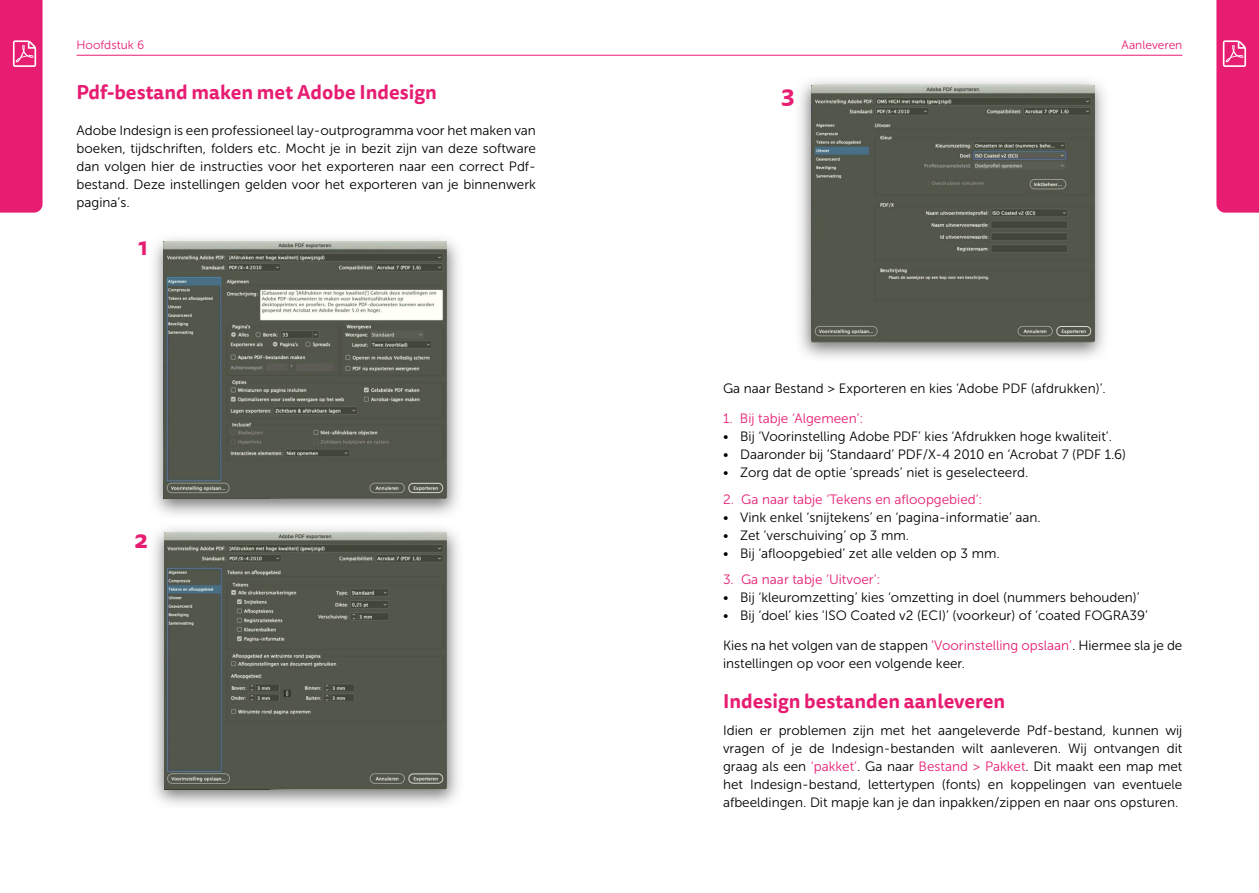
<style>
.page{position:relative;width:1259px;height:893px;background:#fff}
.page>*{position:absolute;margin:0;border:0;box-sizing:border-box;transform-origin:0 0}
.t1{font:700 24px "Tisa Sans Pro";color:#e71d72}
.t2{font:700 19.5px "Tisa Sans Pro";color:#e71d72}
.t3{font:13.5px/18px "Museo Sans 300";color:#000;text-align:justify}
.t4{font:13.5px "Museo Sans 300";color:#e71d72}
.t5{font:12px "Museo Sans 300";color:#e71d72}
.s1{color:#e71d72}
</style>
<div class="page">
<div style="left:0;top:0;width:43px;height:213px;background:#e71d72"></div>
<div style="left:1216px;top:0;width:43px;height:213px;background:#e71d72"></div>
<hr style="left:77px;top:55px;width:1105px;height:1px;background:#e71d72">
<img style="left:154px;top:238px;width:305px;height:277px">
<img style="left:154px;top:528px;width:305px;height:277px">
<img style="left:164px;top:533px;width:282px;height:257px">
<img style="left:164px;top:242px;width:282px;height:257px">
<img style="left:800px;top:80px;width:305px;height:278px">
<img style="left:811px;top:85px;width:283px;height:258px">
<p class="t5" style="left:77px;top:39px;width:69px">Hoofdstuk 6</p>
<p class="t5" style="left:1121px;top:39px;width:62px">Aanleveren</p>
<h2 class="t2" style="left:77px;top:78px;width:362px">Pdf-bestand maken met Adobe Indesign</h2>
<p class="t3" style="left:77px;top:122px;width:461px">Adobe Indesign is een professioneel lay-outprogramma voor het maken van boeken, tijdschriften, folders etc. Mocht je in bezit zijn van deze software dan volgen hier de instructies voor het exporteren naar een correct Pdf&shy;bestand. Deze instellingen gelden voor het exporteren van je binnenwerk pagina’s.</p>
<h1 class="t1" style="left:138px;top:229px;width:11px">1</h1>
<h1 class="t1" style="left:135px;top:522px;width:15px">2</h1>
<h1 class="t1" style="left:781px;top:76px;width:15px">3</h1>
<p class="t3" style="left:723px;top:380px;width:384px">Ga naar Bestand &gt; Exporteren en kies ‘Adobe PDF (afdrukken)’.</p>
<p class="t4" style="left:723px;top:411px;width:142px">1. Bij tabje ‘Algemeen’:</p>
<p class="t3" style="left:723px;top:428px;width:390px">• Bij ‘Voorinstelling Adobe PDF’ kies ‘Afdrukken hoge kwaliteit’.</p>
<p class="t3" style="left:723px;top:446px;width:404px">• Daaronder bij ‘Standaard’ PDF/X-4 2010 en ‘Acrobat 7 (PDF 1.6)</p>
<p class="t3" style="left:723px;top:464px;width:307px">• Zorg dat de optie ‘spreads’ niet is geselecteerd.</p>
<p class="t4" style="left:723px;top:492px;width:261px">2. Ga naar tabje ‘Tekens en afloopgebied’:</p>
<p class="t3" style="left:723px;top:508px;width:319px">• Vink enkel ‘snijtekens’ en ‘pagina-informatie’ aan.</p>
<p class="t3" style="left:723px;top:526px;width:188px">• Zet ‘verschuiving’ op 3 mm.</p>
<p class="t3" style="left:723px;top:544px;width:278px">• Bij ‘afloopgebied’ zet alle velden op 3 mm.</p>
<p class="t4" style="left:723px;top:572px;width:159px">3. Ga naar tabje ‘Uitvoer’:</p>
<p class="t3" style="left:723px;top:589px;width:418px">• Bij ‘kleuromzetting’ kies ‘omzetting in doel (nummers behouden)’</p>
<p class="t3" style="left:723px;top:607px;width:426px">• Bij ‘doel’ kies ‘ISO Coated v2 (ECI)’ (voorkeur) of ‘coated FOGRA39’</p>
<p class="t3" style="left:723px;top:637px;width:461px">Kies na het volgen van de stappen <span class="s1">‘Voorinstelling opslaan’</span>. Hiermee sla je de instellingen op voor een volgende keer.</p>
<h2 class="t2" style="left:723px;top:687px;width:284px">Indesign bestanden aanleveren</h2>
<p class="t3" style="left:723px;top:721px;width:461px">Idien er problemen zijn met het aangeleverde Pdf-bestand, kunnen wij vragen of je de Indesign-bestanden wilt aanleveren. Wij ontvangen dit graag als een <span class="s1">‘pakket’</span>. Ga naar <span class="s1">Bestand &gt; Pakket</span>. Dit maakt een map met het Indesign-bestand, lettertypen (fonts) en koppelingen van eventuele afbeeldingen. Dit mapje kan je dan inpakken/zippen en naar ons opsturen.</p>
</div>
